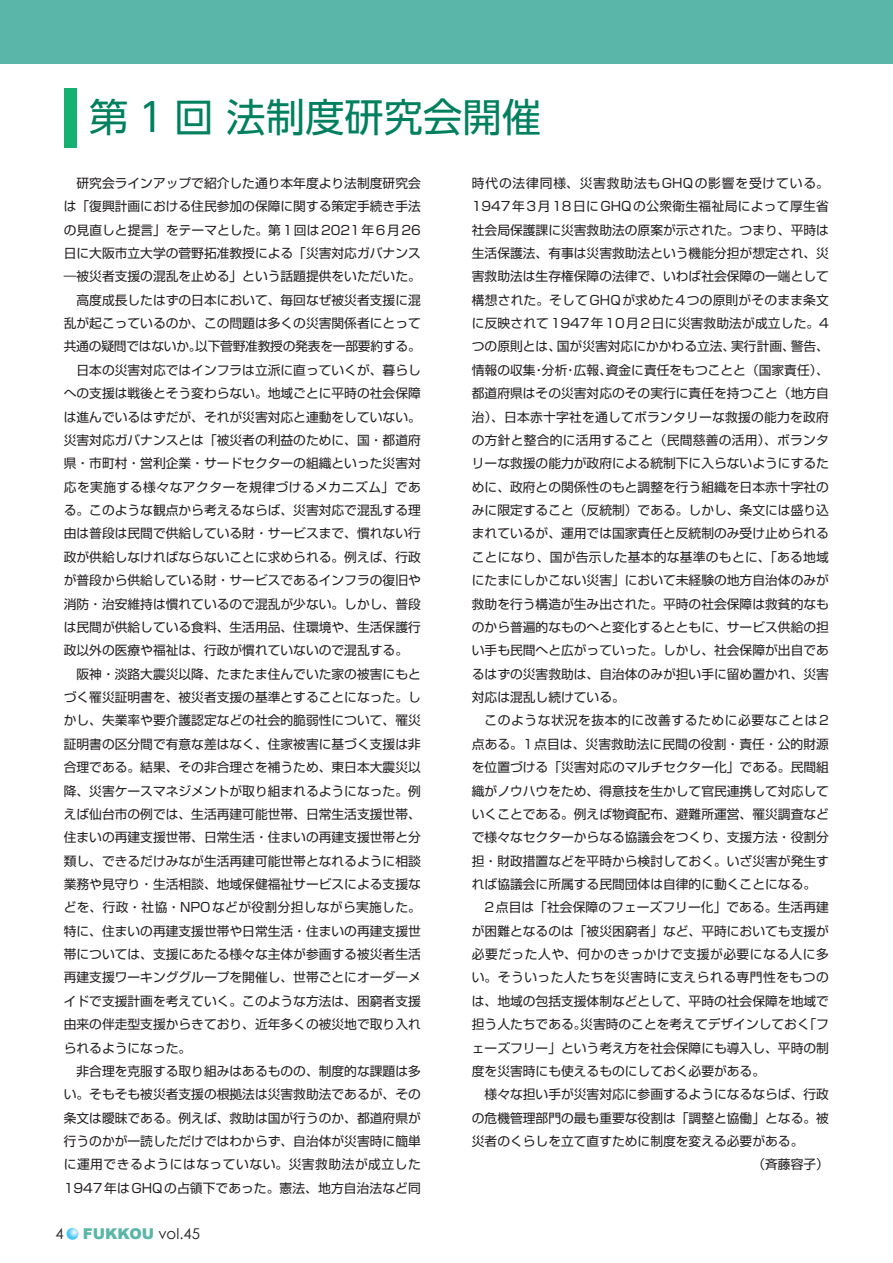
<style>
.page{position:relative;width:893px;height:1263px;background:#fff}
.page>*{position:absolute;margin:0;border:0;box-sizing:border-box;transform-origin:0 0}
.t1{font:39.3px "UD Shin Go NT Pr 6 Regular 90 msp RKSJ H";color:#00805f}
.t2{font:900 14.85px "Arial";color:#5ab6a8}
.t3{font:14.85px "Century Gothic";color:#231f20}
.t4{font:12.75px/23.4px "Shin Go Pro Regular 90 msp RKSJ H";color:#231f20;text-align:justify}
.t5{font:12.75px "Shin Go Pro Regular 90 msp RKSJ H";letter-spacing:.04em;color:#231f20}
.t6{font:12.75px "Shin Go Pro Regular 90 msp RKSJ H";letter-spacing:-.02em;color:#231f20}
.t7{font:12.75px "Shin Go Pro Regular 90 msp RKSJ H";letter-spacing:.025em;color:#231f20}
.s1{font-family:"Century Gothic";font-weight:400;color:#231f20}
</style>
<div class="page">
<div style="left:0;top:0;width:893px;height:64px;background:#5ab6a8"></div>
<div style="left:64px;top:88px;width:13px;height:60px;background:#15b173"></div>
<svg style="left:67px;top:1228px;width:11px;height:12px"></svg>
<h1 class="t1" style="left:89px;top:103px;width:453px">第 1 回 法制度研究会開催</h1>
<p class="t4" style="left:77px;top:173px;width:346px">研究会ラインアップで紹介した通り本年度より法制度研究会</p>
<p class="t4" style="left:64px;top:196px;width:359px">は「復興計画における住民参加の保障に関する策定手続き手法</p>
<p class="t4" style="left:64px;top:220px;width:358px">の見直しと提言」をテーマとした。第1回は2021年6月26</p>
<p class="t4" style="left:64px;top:243px;width:359px">日に大阪市立大学の菅野拓准教授による「災害対応ガバナンス</p>
<p class="t4" style="left:64px;top:267px;width:359px">―被災者支援の混乱を止める」という話題提供をいただいた。</p>
<p class="t4" style="left:77px;top:290px;width:346px">高度成長したはずの日本において、毎回なぜ被災者支援に混</p>
<p class="t4" style="left:64px;top:313px;width:359px">乱が起こっているのか、この問題は多くの災害関係者にとって</p>
<p class="t6" style="left:64px;top:342px;width:358px">共通の疑問ではないか。以下菅野准教授の発表を一部要約する。</p>
<p class="t4" style="left:77px;top:360px;width:346px">日本の災害対応ではインフラは立派に直っていくが、暮らし</p>
<p class="t4" style="left:64px;top:383px;width:359px">への支援は戦後とそう変わらない。地域ごとに平時の社会保障</p>
<p class="t4" style="left:64px;top:407px;width:359px">は進んでいるはずだが、それが災害対応と連動をしていない。</p>
<p class="t4" style="left:64px;top:430px;width:359px">災害対応ガバナンスとは「被災者の利益のために、国・都道府</p>
<p class="t4" style="left:64px;top:454px;width:359px">県・市町村・営利企業・サードセクターの組織といった災害対</p>
<p class="t5" style="left:64px;top:482px;width:359px">応を実施する様々なアクターを規律づけるメカニズム」であ</p>
<p class="t4" style="left:64px;top:500px;width:359px">る。このような観点から考えるならば、災害対応で混乱する理</p>
<p class="t4" style="left:64px;top:524px;width:359px">由は普段は民間で供給している財・サービスまで、慣れない行</p>
<p class="t4" style="left:64px;top:547px;width:359px">政が供給しなければならないことに求められる。例えば、行政</p>
<p class="t4" style="left:64px;top:570px;width:359px">が普段から供給している財・サービスであるインフラの復旧や</p>
<p class="t4" style="left:64px;top:594px;width:359px">消防・治安維持は慣れているので混乱が少ない。しかし、普段</p>
<p class="t4" style="left:64px;top:617px;width:359px">は民間が供給している食料、生活用品、住環境や、生活保護行</p>
<p class="t4" style="left:64px;top:641px;width:346px">政以外の医療や福祉は、行政が慣れていないので混乱する。</p>
<p class="t4" style="left:77px;top:664px;width:346px">阪神・淡路大震災以降、たまたま住んでいた家の被害にもと</p>
<p class="t4" style="left:64px;top:687px;width:359px">づく罹災証明書を、被災者支援の基準とすることになった。し</p>
<p class="t4" style="left:64px;top:711px;width:359px">かし、失業率や要介護認定などの社会的脆弱性について、罹災</p>
<p class="t4" style="left:64px;top:734px;width:359px">証明書の区分間で有意な差はなく、住家被害に基づく支援は非</p>
<p class="t4" style="left:64px;top:757px;width:359px">合理である。結果、その非合理さを補うため、東日本大震災以</p>
<p class="t4" style="left:64px;top:781px;width:359px">降、災害ケースマネジメントが取り組まれるようになった。例</p>
<p class="t4" style="left:64px;top:804px;width:359px">えば仙台市の例では、生活再建可能世帯、日常生活支援世帯、</p>
<p class="t4" style="left:64px;top:827px;width:359px">住まいの再建支援世帯、日常生活・住まいの再建支援世帯と分</p>
<p class="t4" style="left:64px;top:851px;width:359px">類し、できるだけみなが生活再建可能世帯となれるように相談</p>
<p class="t4" style="left:64px;top:874px;width:359px">業務や見守り・生活相談、地域保健福祉サービスによる支援な</p>
<p class="t7" style="left:64px;top:903px;width:359px">どを、行政・社協・NPOなどが役割分担しながら実施した。</p>
<p class="t4" style="left:64px;top:921px;width:359px">特に、住まいの再建支援世帯や日常生活・住まいの再建支援世</p>
<p class="t4" style="left:64px;top:944px;width:359px">帯については、支援にあたる様々な主体が参画する被災者生活</p>
<p class="t4" style="left:64px;top:968px;width:359px">再建支援ワーキンググループを開催し、世帯ごとにオーダーメ</p>
<p class="t4" style="left:64px;top:991px;width:359px">イドで支援計画を考えていく。このような方法は、困窮者支援</p>
<p class="t4" style="left:64px;top:1014px;width:359px">由来の伴走型支援からきており、近年多くの被災地で取り入れ</p>
<p class="t4" style="left:64px;top:1038px;width:129px">られるようになった。</p>
<p class="t4" style="left:77px;top:1061px;width:346px">非合理を克服する取り組みはあるものの、制度的な課題は多</p>
<p class="t4" style="left:64px;top:1085px;width:359px">い。そもそも被災者支援の根拠法は災害救助法であるが、その</p>
<p class="t4" style="left:64px;top:1108px;width:359px">条文は曖昧である。例えば、救助は国が行うのか、都道府県が</p>
<p class="t4" style="left:64px;top:1131px;width:359px">行うのかが一読しただけではわからず、自治体が災害時に簡単</p>
<p class="t5" style="left:64px;top:1160px;width:359px">に運用できるようにはなっていない。災害救助法が成立した</p>
<p class="t4" style="left:64px;top:1178px;width:359px">1947年はGHQの占領下であった。憲法、地方自治法など同</p>
<p class="t3" style="left:56px;top:1224px;width:10px">4</p>
<p class="t2" style="left:83px;top:1223px;width:119px">FUKKOU <span class="s1">vol.45</span></p>
<p class="t4" style="left:472px;top:173px;width:359px">時代の法律同様、災害救助法もGHQの影響を受けている。1947年3月18日にGHQの公衆衛生福祉局によって厚生省社会局保護課に災害救助法の原案が示された。つまり、平時は生活保護法、有事は災害救助法という機能分担が想定され、災害救助法は生存権保障の法律で、いわば社会保障の一端として構想された。そしてGHQが求めた4つの原則がそのまま条文に反映されて1947年10月2日に災害救助法が成立した。4つの原則とは、国が災害対応にかかわる立法、実行計画、警告、情報の収集・分析・広報、資金に責任をもつことと（国家責任）、都道府県はその災害対応のその実行に責任を持つこと（地方自治）、日本赤十字社を通してボランタリーな救援の能力を政府の方針と整合的に活用すること（民間慈善の活用）、ボランタリーな救援の能力が政府による統制下に入らないようにするために、政府との関係性のもと調整を行う組織を日本赤十字社のみに限定すること（反統制）である。しかし、条文には盛り込まれているが、運用では国家責任と反統制のみ受け止められることになり、国が告示した基本的な基準のもとに、「ある地域にたまにしかこない災害」において未経験の地方自治体のみが救助を行う構造が生み出された。平時の社会保障は救貧的なものから普遍的なものへと変化するとともに、サービス供給の担い手も民間へと広がっていった。しかし、社会保障が出自であるはずの災害救助は、自治体のみが担い手に留め置かれ、災害対応は混乱し続けている。</p>
<p class="t4" style="left:472px;top:711px;width:359px;text-indent:13px">このような状況を抜本的に改善するために必要なことは2点ある。1点目は、災害救助法に民間の役割・責任・公的財源を位置づける「災害対応のマルチセクター化」である。民間組織がノウハウをため、得意技を生かして官民連携して対応していくことである。例えば物資配布、避難所運営、罹災調査などで様々なセクターからなる協議会をつくり、支援方法・役割分担・財政措置などを平時から検討しておく。いざ災害が発生すれば協議会に所属する民間団体は自律的に動くことになる。</p>
<p class="t4" style="left:472px;top:898px;width:359px;text-indent:13px">2点目は「社会保障のフェーズフリー化」である。生活再建が困難となるのは「被災困窮者」など、平時においても支援が必要だった人や、何かのきっかけで支援が必要になる人に多い。そういった人たちを災害時に支えられる専門性をもつのは、地域の包括支援体制などとして、平時の社会保障を地域で担う人たちである。災害時のことを考えてデザインしておく「フェーズフリー」という考え方を社会保障にも導入し、平時の制度を災害時にも使えるものにしておく必要がある。</p>
<p class="t4" style="left:485px;top:1085px;width:346px">様々な担い手が災害対応に参画するようになるならば、行政</p>
<p class="t4" style="left:472px;top:1108px;width:359px">の危機管理部門の最も重要な役割は「調整と協働」となる。被</p>
<p class="t4" style="left:472px;top:1131px;width:333px">災者のくらしを立て直すために制度を変える必要がある。</p>
<p class="t4" style="left:752px;top:1155px;width:78px">（斉藤容子）</p>
</div>
